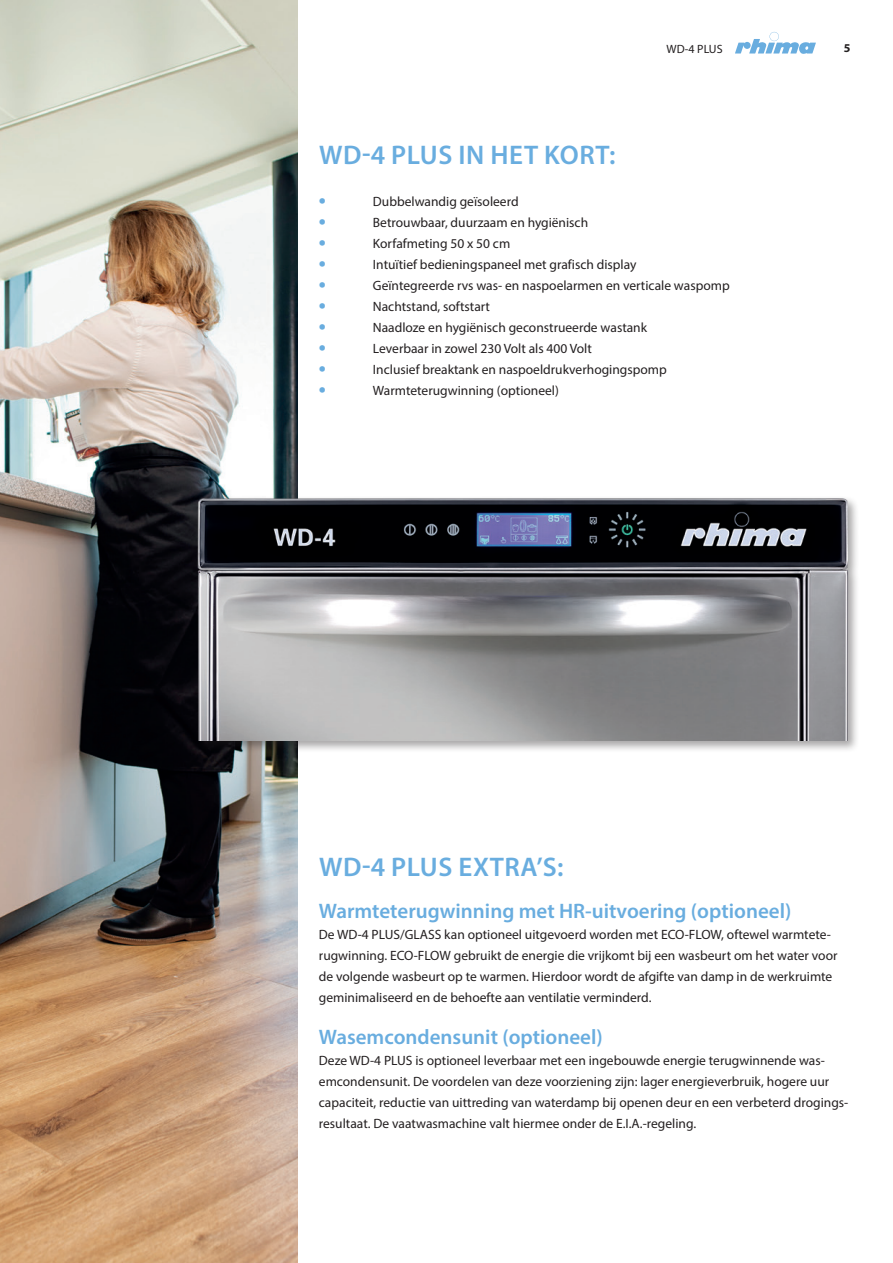
<style>
.page{position:relative;width:893px;height:1263px;background:#fff}
.page>*{position:absolute;margin:0;border:0;box-sizing:border-box;transform-origin:0 0}
.t1{font:600 27px "Myriad Pro";letter-spacing:.02em;color:#69addf}
.t2{font:600 21px "Myriad Pro";color:#69addf}
.t3{font:900 19.5px "Myriad Pro";color:#69addf}
.t4{font:13.5px/21px "Myriad Pro";color:#231f20}
.t5{font:12px "Myriad Pro";color:#231f20}
.t6{font:700 12px "Myriad Pro";color:#231f20}
</style>
<div class="page">
<svg style="left:735px;top:32px;width:81px;height:22px"></svg>
<img style="left:0;top:0;width:298px;height:1263px">
<div style="left:195px;top:496px;width:665px;height:257px;background:#231f20;opacity:.4"></div>
<img style="left:194px;top:493px;width:666px;height:247px">
<p class="t5" style="left:667px;top:42px;width:57px">WD-4 PLUS</p>
<p class="t6" style="left:844px;top:40px;width:8px">5</p>
<h1 class="t1" style="left:319px;top:138px;width:298px">WD-4 PLUS IN HET KORT:</h1>
<h3 class="t3" style="left:319px;top:186px;width:9px">•</h3>
<p class="t4" style="left:373px;top:191px;width:147px">Dubbelwandig geïsoleerd</p>
<h3 class="t3" style="left:319px;top:207px;width:9px">•</h3>
<p class="t4" style="left:373px;top:212px;width:217px">Betrouwbaar, duurzaam en hygiënisch</p>
<h3 class="t3" style="left:319px;top:228px;width:9px">•</h3>
<p class="t4" style="left:373px;top:233px;width:139px">Korfafmeting 50 x 50 cm</p>
<h3 class="t3" style="left:319px;top:249px;width:9px">•</h3>
<p class="t4" style="left:373px;top:254px;width:265px">Intuïtief bedieningspaneel met grafisch display</p>
<h3 class="t3" style="left:319px;top:270px;width:9px">•</h3>
<p class="t4" style="left:373px;top:275px;width:358px">Geïntegreerde rvs was- en naspoelarmen en verticale waspomp</p>
<h3 class="t3" style="left:319px;top:291px;width:9px">•</h3>
<p class="t4" style="left:373px;top:296px;width:119px">Nachtstand, softstart</p>
<h3 class="t3" style="left:319px;top:312px;width:9px">•</h3>
<p class="t4" style="left:373px;top:317px;width:276px">Naadloze en hygiënisch geconstrueerde wastank</p>
<h3 class="t3" style="left:319px;top:333px;width:9px">•</h3>
<p class="t4" style="left:373px;top:338px;width:221px">Leverbaar in zowel 230 Volt als 400 Volt</p>
<h3 class="t3" style="left:319px;top:354px;width:9px">•</h3>
<p class="t4" style="left:373px;top:359px;width:295px">Inclusief breaktank en naspoeldrukverhogingspomp</p>
<h3 class="t3" style="left:319px;top:375px;width:9px">•</h3>
<p class="t4" style="left:373px;top:380px;width:188px">Warmteterugwinning (optioneel)</p>
<h1 class="t1" style="left:319px;top:849px;width:246px">WD-4 PLUS EXTRA’S:</h1>
<h2 class="t2" style="left:319px;top:897px;width:474px">Warmteterugwinning met HR-uitvoering (optioneel)</h2>
<p class="t4" style="left:319px;top:923px;width:520px">De WD-4 PLUS/GLASS kan optioneel uitgevoerd worden met ECO-FLOW, oftewel warmtete&shy;rugwinning. ECO-FLOW gebruikt de energie die vrijkomt bij een wasbeurt om het water voor de volgende wasbeurt op te warmen. Hierdoor wordt de afgifte van damp in de werkruimte geminimaliseerd en de behoefte aan ventilatie verminderd.</p>
<h2 class="t2" style="left:319px;top:1023px;width:285px">Wasemcondensunit (optioneel)</h2>
<p class="t4" style="left:319px;top:1049px;width:531px">Deze WD-4 PLUS is optioneel leverbaar met een ingebouwde energie terugwinnende was&shy;emcondensunit. De voordelen van deze voorziening zijn: lager energieverbruik, hogere uur capaciteit, reductie van uittreding van waterdamp bij openen deur en een verbeterd drogings&shy;resultaat. De vaatwasmachine valt hiermee onder de E.I.A.-regeling.</p>
</div>
